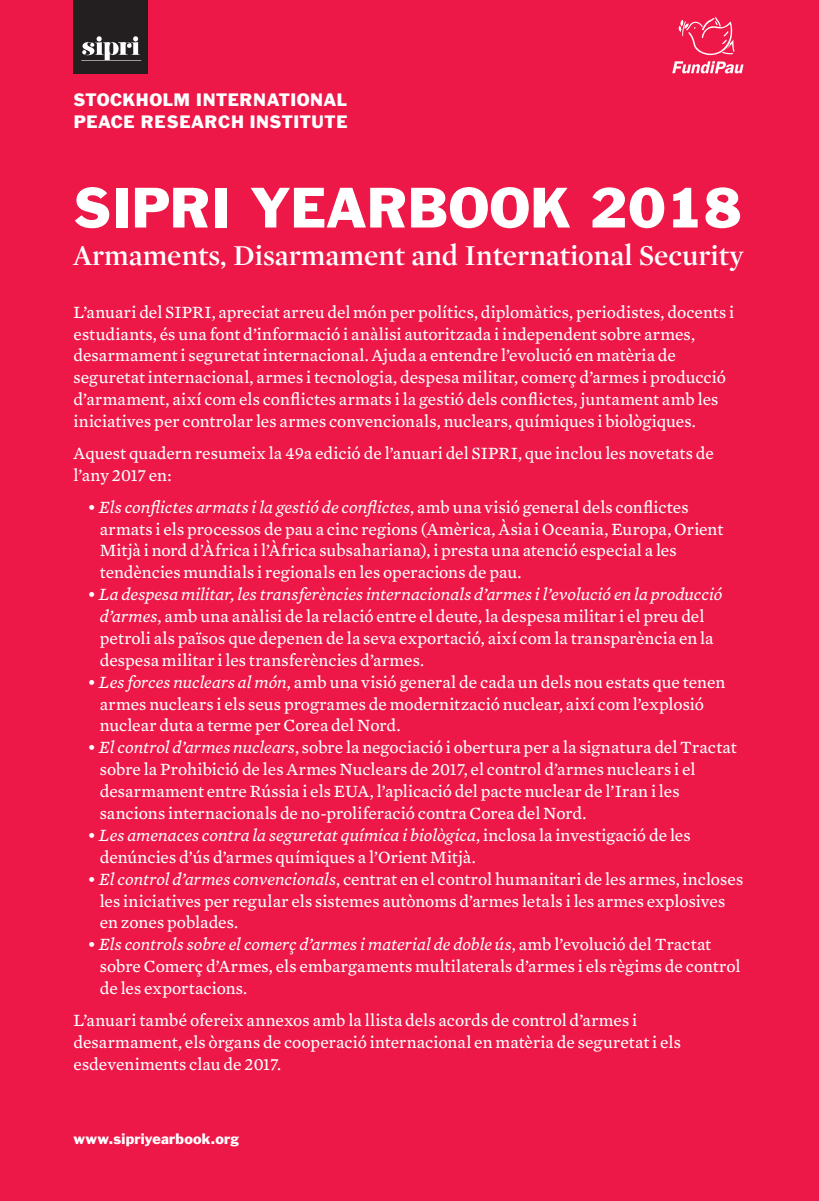
<style>
.page{position:relative;width:819px;height:1201px;background:#fff}
.page>*{position:absolute;margin:0;border:0;box-sizing:border-box;transform-origin:0 0}
.t1{font:52.5px "Franklin Gothic";color:#fff}
.t2{font:600 29.4px "Mercury Display";color:#fff}
.Cover_text_negative{font:17.5px/21.9px "Mercury Text G3";color:#fff}
.Cover_name_negative{font:16.62px "Franklin Gothic";letter-spacing:.025em;color:#fff}
.Normal_first_paragra{font:14px "Franklin Gothic";letter-spacing:.015em;color:#fff}
.s1{font-style:italic}
</style>
<div class="page">
<div style="left:0;top:0;width:819px;height:1200px;background:#ed1748"></div>
<div style="left:73px;top:0;width:75px;height:73px;background:#231f20"></div>
<svg style="left:81px;top:36px;width:60px;height:25px"></svg>
<svg style="left:678px;top:17px;width:56px;height:38px"></svg>
<svg style="left:672px;top:61px;width:71px;height:12px"></svg>
<p class="Cover_name_negative" style="left:73px;top:89px;width:275px">STOCKHOLM INTERNATIONAL</p>
<p class="Cover_name_negative" style="left:74px;top:111px;width:275px">PEACE RESEARCH INSTITUTE</p>
<p class="t1" style="left:73px;top:174px;width:669px">SIPRI YEARBOOK 2018</p>
<p class="t2" style="left:73px;top:234px;width:671px">Armaments, Disarmament and International Security</p>
<p class="Cover_text_negative" style="left:73px;top:300px;width:662px">L’anuari del SIPRI, apreciat arreu del món per polítics, diplomàtics, periodistes, docents i estudiants, és una font d’informació i anàlisi autoritzada i independent sobre armes, desarmament i seguretat internacional. Ajuda a entendre l’evolució en matèria de seguretat internacional, armes i tecnologia, despesa militar, comerç d’armes i producció d’armament, així com els conflictes armats i la gestió dels conflictes, juntament amb les iniciatives per controlar les armes convencionals, nuclears, químiques i biològiques.</p>
<p class="Cover_text_negative" style="left:73px;top:441px;width:642px">Aquest quadern resumeix la 49a edició de l’anuari del SIPRI, que inclou les novetats de l’any 2017 en:</p>
<p class="Cover_text_negative" style="left:100px;top:495px;width:625px;text-indent:-12px"><span class="s1">• Els conflictes armats i la gestió de conflictes</span>, amb una visió general dels conflictes armats i els processos de pau a cinc regions (Amèrica, Àsia i Oceania, Europa, Orient Mitjà i nord d’Àfrica i l’Àfrica subsahariana), i presta una atenció especial a les tendències mundials i regionals en les operacions de pau.</p>
<p class="Cover_text_negative" style="left:100px;top:582px;width:624px;text-indent:-12px"><span class="s1">• La despesa militar, les transferències internacionals d’armes i l’evolució en la producció d’armes</span>, amb una anàlisi de la relació entre el deute, la despesa militar i el preu del petroli als països que depenen de la seva exportació, així com la transparència en la despesa militar i les transferències d’armes.</p>
<p class="Cover_text_negative" style="left:100px;top:670px;width:627px;text-indent:-12px"><span class="s1">• Les forces nuclears al món</span>, amb una visió general de cada un dels nou estats que tenen armes nuclears i els seus programes de modernització nuclear, així com l’explosió nuclear duta a terme per Corea del Nord<span class="s1">.</span></p>
<p class="Cover_text_negative" style="left:100px;top:735px;width:638px;text-indent:-12px"><span class="s1">• El control d’armes nuclears</span>, sobre la negociació i obertura per a la signatura del Tractat sobre la Prohibició de les Armes Nuclears de 2017, el control d’armes nuclears i el desarmament entre Rússia i els EUA, l’aplicació del pacte nuclear de l’Iran i les sancions internacionals de no-proliferació contra Corea del Nord.</p>
<p class="Cover_text_negative" style="left:100px;top:823px;width:592px;text-indent:-12px"><span class="s1">• Les amenaces contra la seguretat química i biològica</span>, inclosa la investigació de les denúncies d’ús d’armes químiques a l’Orient Mitjà.</p>
<p class="Cover_text_negative" style="left:100px;top:867px;width:645px;text-indent:-12px"><span class="s1">• El control d’armes convencionals</span>, centrat en el control humanitari de les armes, incloses les iniciatives per regular els sistemes autònoms d’armes letals i les armes explosives en zones poblades.</p>
<p class="Cover_text_negative" style="left:100px;top:932px;width:642px;text-indent:-12px"><span class="s1">• Els controls sobre el comerç d’armes i material de doble ús</span>, amb l’evolució del Tractat sobre Comerç d’Armes, els embargaments multilaterals d’armes i els règims de control de les exportacions.</p>
<p class="Cover_text_negative" style="left:73px;top:1008px;width:609px">L’anuari també ofereix annexos amb la llista dels acords de control d’armes i desarmament, els òrgans de cooperació internacional en matèria de seguretat i els esdeveniments clau de 2017.</p>
<p class="Normal_first_paragra" style="left:73px;top:1129px;width:167px">www.sipriyearbook.org</p>
</div>
